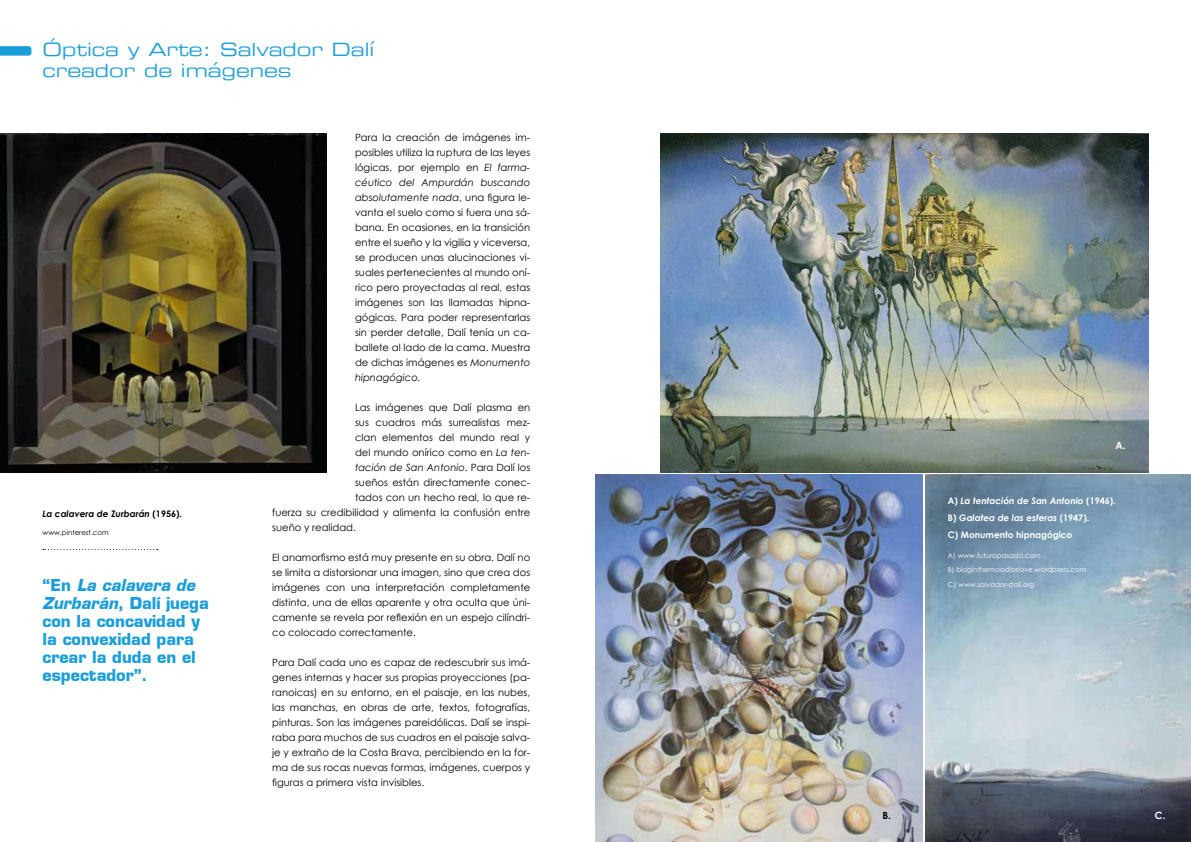
<style>
.page{position:relative;width:1191px;height:842px;background:#fff}
.page>*{position:absolute;margin:0;border:0;box-sizing:border-box;transform-origin:0 0}
.t1{font:18px/21px "Eurostile Extended Two";color:#1a9eda}
.t2{font:700 16px/18px "Eurostile";color:#1a9eda}
.t3{font:10px/15px "Century Gothic";color:#000;text-align:justify}
.t4{font:italic 10px "Century Gothic";color:#000}
.t5{font:700 10px "Century Gothic";color:#fff}
.t6{font:700 10px "Century Gothic";color:#000}
.t7{font:italic 700 9px/16.8px "Century Gothic";color:#fff}
.t8{font:italic 700 9px "Century Gothic";color:#000}
.t9{font:7px/14.8px "Century Gothic";color:#fff}
.t10{font:7px "Century Gothic";color:#000}
.s1{font-style:normal}
.s2{font-style:italic}
</style>
<div class="page">
<img style="left:925px;top:475px;width:266px;height:367px">
<img style="left:0;top:133px;width:327px;height:339px">
<svg style="left:43px;top:549px;width:115px;height:1px"></svg>
<img style="left:660px;top:133px;width:488px;height:339px">
<img style="left:595px;top:475px;width:327px;height:367px">
<svg style="left:0;top:46px;width:31px;height:10px"></svg>
<h1 class="t1" style="left:43px;top:39px;width:333px">Óptica y Arte: Salvador Dalí creador de imágenes</h1>
<p class="t8" style="left:43px;top:508px;width:141px">La calavera de Zurbarán <span class="s1">(1956).</span></p>
<p class="t10" style="left:43px;top:528px;width:68px">www.pinterest.com</p>
<h2 class="t2" style="left:43px;top:575px;width:168px">“ E n <span class="s2">La calavera de<br>Zurbarán</span>, D a l í ju e g a con la concavidad y la convexidad para crear la duda en el espectador”.</h2>
<p class="t3" style="left:355px;top:129px;width:177px">Para la creación de imágenes im&shy;posibles utiliza la ruptura de las leyes lógicas, por ejemplo en <span class="s2">El farma&shy;céutico del Ampurdán buscando absolutamente nada</span>, una figura le&shy;vanta el suelo como si fuera una sá&shy;bana. En ocasiones, en la transición entre el sueño y la vigilia y viceversa, se producen unas alucinaciones vi&shy;suales pertenecientes al mundo oní&shy;rico pero proyectadas al real, estas imágenes son las llamadas hipna&shy;gógicas. Para poder representarlas sin perder detalle, Dalí tenía un ca&shy;ballete al lado de la cama. Muestra de dichas imágenes es <span class="s2">Monumento hipnagógico.</span></p>
<p class="t3" style="left:355px;top:399px;width:177px">Las imágenes que Dalí plasma en</p>
<p class="t3" style="left:355px;top:414px;width:177px">sus cuadros más surrealistas mez-</p>
<p class="t3" style="left:355px;top:429px;width:177px">clan elementos del mundo real y</p>
<p class="t3" style="left:355px;top:444px;width:177px">del mundo onírico como en <span class="s2">La ten-</span></p>
<p class="t4" style="left:355px;top:461px;width:177px">tación de San Antonio<span class="s1">. Para Dalí los</span></p>
<p class="t3" style="left:355px;top:474px;width:177px">sueños están directamente conec-</p>
<p class="t3" style="left:355px;top:489px;width:177px">tados con un hecho real, lo que re-</p>
<p class="t3" style="left:272px;top:504px;width:259px">fuerza su credibilidad y alimenta la confusión entre</p>
<p class="t3" style="left:272px;top:519px;width:85px">sueño y realidad.</p>
<p class="t3" style="left:272px;top:549px;width:259px">El anamorfismo está muy presente en su obra. Dalí no se limita a distorsionar una imagen, sino que crea dos imágenes con una interpretación completamente distinta, una de ellas aparente y otra oculta que úni&shy;camente se revela por reflexión en un espejo cilíndri&shy;co colocado correctamente.</p>
<p class="t3" style="left:272px;top:654px;width:259px">Para Dalí cada uno es capaz de redescubrir sus imá&shy;genes internas y hacer sus propias proyecciones (pa&shy;ranoicas) en su entorno, en el paisaje, en las nubes, las manchas, en obras de arte, textos, fotografías, pinturas. Son las imágenes pareidólicas. Dalí se inspi&shy;raba para muchos de sus cuadros en el paisaje salva&shy;je y extraño de la Costa Brava, percibiendo en la for&shy;ma de sus rocas nuevas formas, imágenes, cuerpos y figuras a primera vista invisibles.</p>
<p class="t5" style="left:1115px;top:439px;width:12px">A.</p>
<p class="t7" style="left:948px;top:492px;width:169px"><span class="s1">A)</span> La tentación de San Antonio <span class="s1">(1946).<br>B)</span> Galatea de las esferas <span class="s1">(1947).<br>C) Monumento hipnagógico</span></p>
<p class="t9" style="left:948px;top:548px;width:140px">A) www.futuropasado.com<br>B) bloginthemoodforlove.wordpress.com<br>C) www.salvador-dali.org</p>
<p class="t6" style="left:882px;top:809px;width:10px">B.</p>
<p class="t5" style="left:1154px;top:809px;width:12px">C.</p>
</div>
